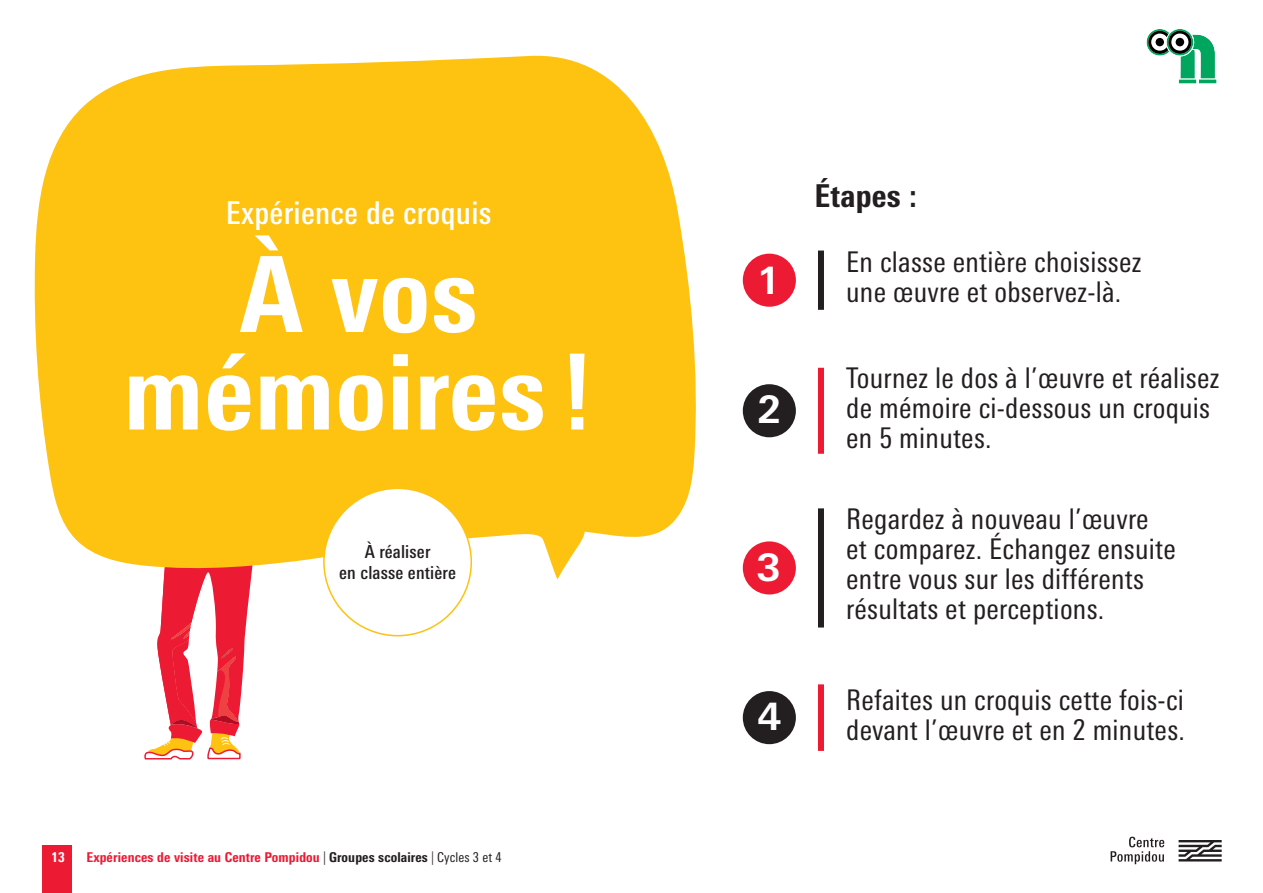
<style>
.page{position:relative;width:1263px;height:893px;background:#fff}
.page>*{position:absolute;margin:0;border:0;box-sizing:border-box;transform-origin:0 0}
.t1{font:800 condensed 105px/97.5px "Univers Next Pro";letter-spacing:.01em;color:#fff;text-align:center}
.t2{font:700 37.8px "Univers Next Pro";color:#fff}
.t3{font:500 condensed 31.5px "Univers Next Pro";letter-spacing:.01em;color:#fff}
.t4{font:800 condensed 31.5px "Univers Next Pro";letter-spacing:.01em;color:#231f20}
.t5{font:condensed 28.5px/30px "Univers Next Pro";letter-spacing:.01em;color:#231f20}
.t6{font:500 condensed 18px/21px "Univers Next Pro";letter-spacing:.01em;color:#231f20;text-align:center}
.t7{font:800 condensed 13.5px "Univers Next Pro";letter-spacing:.01em;color:#ed1a33}
.t8{font:800 condensed 13.5px "Univers Next Pro";color:#fff}
.s1{font-weight:300;color:#231f20}
.s2{color:#231f20}
.s3{font-weight:400;color:#231f20}
</style>
<div class="page">
<div style="left:43px;top:845px;width:29px;height:48px;background:#ed1a33"></div>
<svg style="left:1110px;top:837px;width:54px;height:27px"></svg>
<svg style="left:1178px;top:840px;width:44px;height:21px"></svg>
<svg style="left:1146px;top:29px;width:71px;height:55px"></svg>
<svg style="left:144px;top:579px;width:107px;height:181px"></svg>
<svg style="left:34px;top:55px;width:662px;height:524px;background:#fec829"></svg>
<div style="left:743px;top:254px;width:53px;height:53px;background:#ed1a33;border-radius:50%"></div>
<div style="left:743px;top:541px;width:53px;height:53px;background:#ed1a33;border-radius:50%"></div>
<div style="left:324px;top:488px;width:147px;height:148px;background:#fff;border-radius:50%"></div>
<div style="left:743px;top:384px;width:53px;height:53px;background:#231f20;border-radius:50%"></div>
<div style="left:743px;top:691px;width:53px;height:53px;background:#231f20;border-radius:50%"></div>
<div style="left:818px;top:251px;width:6px;height:59px;background:#231f20"></div>
<div style="left:818px;top:508px;width:6px;height:119px;background:#231f20"></div>
<div style="left:818px;top:368px;width:6px;height:86px;background:#ed1a33"></div>
<div style="left:818px;top:684px;width:6px;height:67px;background:#ed1a33"></div>
<p class="t3" style="left:226px;top:194px;width:267px">Expérience de croquis</p>
<p class="t1" style="left:124px;top:245px;width:471px">À vos mémoires !</p>
<p class="t6" style="left:339px;top:541px;width:118px">À réaliser<br>en classe entière</p>
<p class="t8" style="left:51px;top:849px;width:15px">13</p>
<p class="t7" style="left:86px;top:849px;width:417px">Expériences de visite au Centre Pompidou <span class="s1">|</span> <span class="s2">Groupes scolaires</span> <span class="s1">|</span> <span class="s3">Cycles 3 et 4</span></p>
<p class="t2" style="left:757px;top:258px;width:25px">1</p>
<p class="t2" style="left:757px;top:387px;width:25px">2</p>
<p class="t2" style="left:757px;top:545px;width:25px">3</p>
<p class="t2" style="left:757px;top:694px;width:25px">4</p>
<p class="t4" style="left:814px;top:177px;width:104px">Étapes :</p>
<p class="t5" style="left:846px;top:247px;width:297px">En classe entière choisissez une œuvre et observez-là.</p>
<p class="t5" style="left:846px;top:363px;width:375px">Tournez le dos à l’œuvre et réalisez de mémoire ci-dessous un croquis en 5 minutes.</p>
<p class="t5" style="left:846px;top:503px;width:331px">Regardez à nouveau l’œuvre et comparez. Échangez ensuite entre vous sur les différents résultats et perceptions.</p>
<p class="t5" style="left:846px;top:684px;width:340px">Refaites un croquis cette fois-ci devant l’œuvre et en 2 minutes.</p>
</div>
